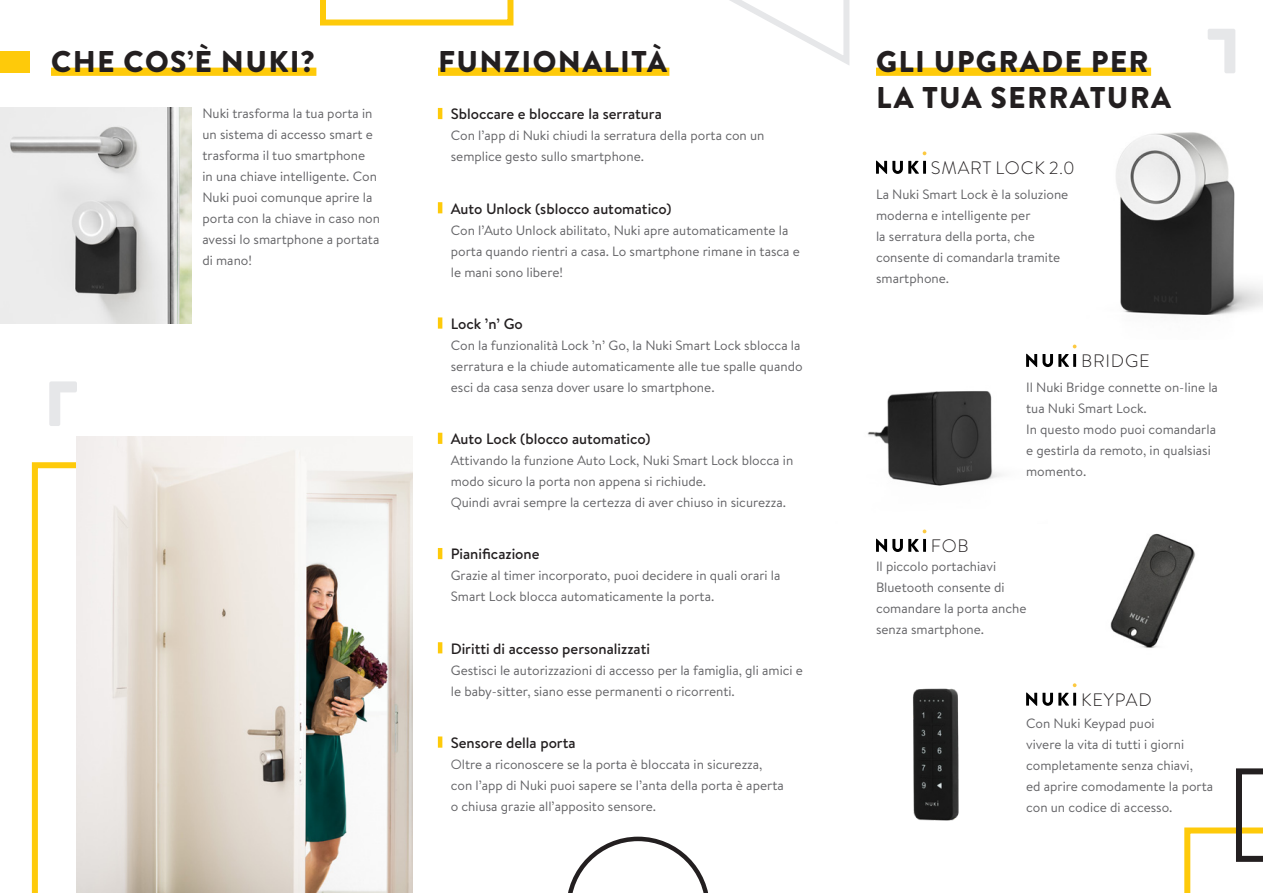
<style>
.page{position:relative;width:1263px;height:893px;background:#fff}
.page>*{position:absolute;margin:0;border:0;box-sizing:border-box;transform-origin:0 0}
.t1{font:900 30px/36px "Brandon Grotesque";letter-spacing:.045em;color:#231f20}
.t2{font:300 18px "Brandon Grotesque";letter-spacing:.045em;color:#231f20}
.t3{font:500 15px "Brandon Text";color:#231f20}
.t4{font:13.5px/21px "Brandon Text";color:#636366}
</style>
<div class="page">
<div style="left:438px;top:68px;width:231px;height:8px;background:#feca0a"></div>
<img style="left:913px;top:688px;width:124px;height:133px">
<img style="left:867px;top:353px;width:181px;height:133px">
<svg style="left:32px;top:462px;width:45px;height:431px"></svg>
<div style="left:51px;top:68px;width:265px;height:8px;background:#feca0a"></div>
<hr style="left:438px;top:108px;width:4px;height:11px;background:#feca0a">
<div style="left:0;top:51px;width:30px;height:21px;background:#feca0a"></div>
<hr style="left:438px;top:202px;width:4px;height:11px;background:#feca0a">
<img style="left:77px;top:436px;width:336px;height:457px">
<svg style="left:438px;top:317px;width:4px;height:12px"></svg>
<hr style="left:438px;top:433px;width:4px;height:11px;background:#feca0a">
<hr style="left:438px;top:548px;width:4px;height:11px;background:#feca0a">
<hr style="left:438px;top:642px;width:4px;height:11px;background:#feca0a">
<svg style="left:438px;top:736px;width:4px;height:12px"></svg>
<svg style="left:320px;top:0;width:193px;height:26px"></svg>
<svg style="left:1184px;top:768px;width:79px;height:125px"></svg>
<svg style="left:49px;top:381px;width:28px;height:45px"></svg>
<svg style="left:1208px;top:29px;width:27px;height:44px"></svg>
<svg style="left:876px;top:161px;width:50px;height:13px"></svg>
<svg style="left:923px;top:151px;width:3px;height:4px"></svg>
<svg style="left:1026px;top:354px;width:50px;height:13px"></svg>
<svg style="left:876px;top:539px;width:50px;height:13px"></svg>
<svg style="left:923px;top:529px;width:3px;height:4px"></svg>
<svg style="left:1026px;top:693px;width:50px;height:13px"></svg>
<svg style="left:1073px;top:683px;width:3px;height:4px"></svg>
<svg style="left:730px;top:0;width:120px;height:65px"></svg>
<svg style="left:568px;top:837px;width:140px;height:56px"></svg>
<img style="left:0;top:108px;width:191px;height:215px">
<img style="left:1116px;top:132px;width:147px;height:183px">
<img style="left:1110px;top:533px;width:85px;height:115px">
<div style="left:876px;top:68px;width:275px;height:8px;background:#feca0a"></div>
<h1 class="t1" style="left:51px;top:44px;width:265px">CHE COS’È NUKI?</h1>
<h1 class="t1" style="left:438px;top:44px;width:230px">FUNZIONALITÀ</h1>
<p class="t4" style="left:202px;top:103px;width:179px">Nuki trasforma la tua porta in un sistema di accesso smart e trasforma il tuo smartphone<br>in una chiave intelligente. Con<br>Nuki puoi comunque aprire la porta con la chiave in caso non avessi lo smartphone a portata di mano!</p>
<p class="t3" style="left:451px;top:104px;width:213px">Sbloccare e bloccare la serratura</p>
<p class="t4" style="left:451px;top:125px;width:315px">Con l’app di Nuki chiudi la serratura della porta con un semplice gesto sullo smartphone.</p>
<p class="t3" style="left:451px;top:198px;width:222px">Auto Unlock (sblocco automatico)</p>
<p class="t4" style="left:451px;top:219px;width:351px">Con l’Auto Unlock abilitato, Nuki apre automaticamente la porta quando rientri a casa. Lo smartphone rimane in tasca e le mani sono libere!</p>
<p class="t3" style="left:451px;top:313px;width:74px">Lock ’n’ Go</p>
<p class="t4" style="left:451px;top:334px;width:353px">Con la funzionalità Lock ’n’ Go, la Nuki Smart Lock sblocca la serratura e la chiude automaticamente alle tue spalle quando esci da casa senza dover usare lo smartphone.</p>
<p class="t3" style="left:451px;top:429px;width:201px">Auto Lock (blocco automatico)</p>
<p class="t4" style="left:451px;top:449px;width:344px">Attivando la funzione Auto Lock, Nuki Smart Lock blocca in modo sicuro la porta non appena si richiude.<br>Quindi avrai sempre la certezza di aver chiuso in sicurezza.</p>
<p class="t3" style="left:451px;top:544px;width:90px">Pianificazione</p>
<p class="t4" style="left:451px;top:565px;width:331px">Grazie al timer incorporato, puoi decidere in quali orari la<br>Smart Lock blocca automaticamente la porta.</p>
<p class="t3" style="left:451px;top:638px;width:201px">Diritti di accesso personalizzati</p>
<p class="t4" style="left:451px;top:659px;width:354px">Gestisci le autorizzazioni di accesso per la famiglia, gli amici e le baby-sitter, siano esse permanenti o ricorrenti.</p>
<p class="t3" style="left:451px;top:732px;width:126px">Sensore della porta</p>
<p class="t4" style="left:451px;top:753px;width:335px">Oltre a riconoscere se la porta è bloccata in sicurezza, con l’app di Nuki puoi sapere se l’anta della porta è aperta o chiusa grazie all’apposito sensore.</p>
<h1 class="t1" style="left:876px;top:44px;width:296px">GLI UPGRADE PER<br>LA TUA SERRATURA</h1>
<h2 class="t2" style="left:931px;top:155px;width:145px">SMART LOCK 2.0</h2>
<p class="t4" style="left:876px;top:183px;width:194px">La Nuki Smart Lock è la soluzione moderna e intelligente per<br>la serratura della porta, che consente di comandarla tramite smartphone.</p>
<h2 class="t2" style="left:1081px;top:349px;width:70px">BRIDGE</h2>
<h2 class="t2" style="left:931px;top:533px;width:40px">FOB</h2>
<p class="t4" style="left:1026px;top:376px;width:193px">Il Nuki Bridge connette on-line la tua Nuki Smart Lock.<br>In questo modo puoi comandarla e gestirla da remoto, in qualsiasi momento.</p>
<p class="t4" style="left:876px;top:555px;width:152px">Il piccolo portachiavi<br>Bluetooth consente di comandare la porta anche senza smartphone.</p>
<h2 class="t2" style="left:1081px;top:687px;width:72px">KEYPAD</h2>
<p class="t4" style="left:1026px;top:712px;width:189px">Con Nuki Keypad puoi<br>vivere la vita di tutti i giorni completamente senza chiavi,<br>ed aprire comodamente la porta con un codice di accesso.</p>
</div>
